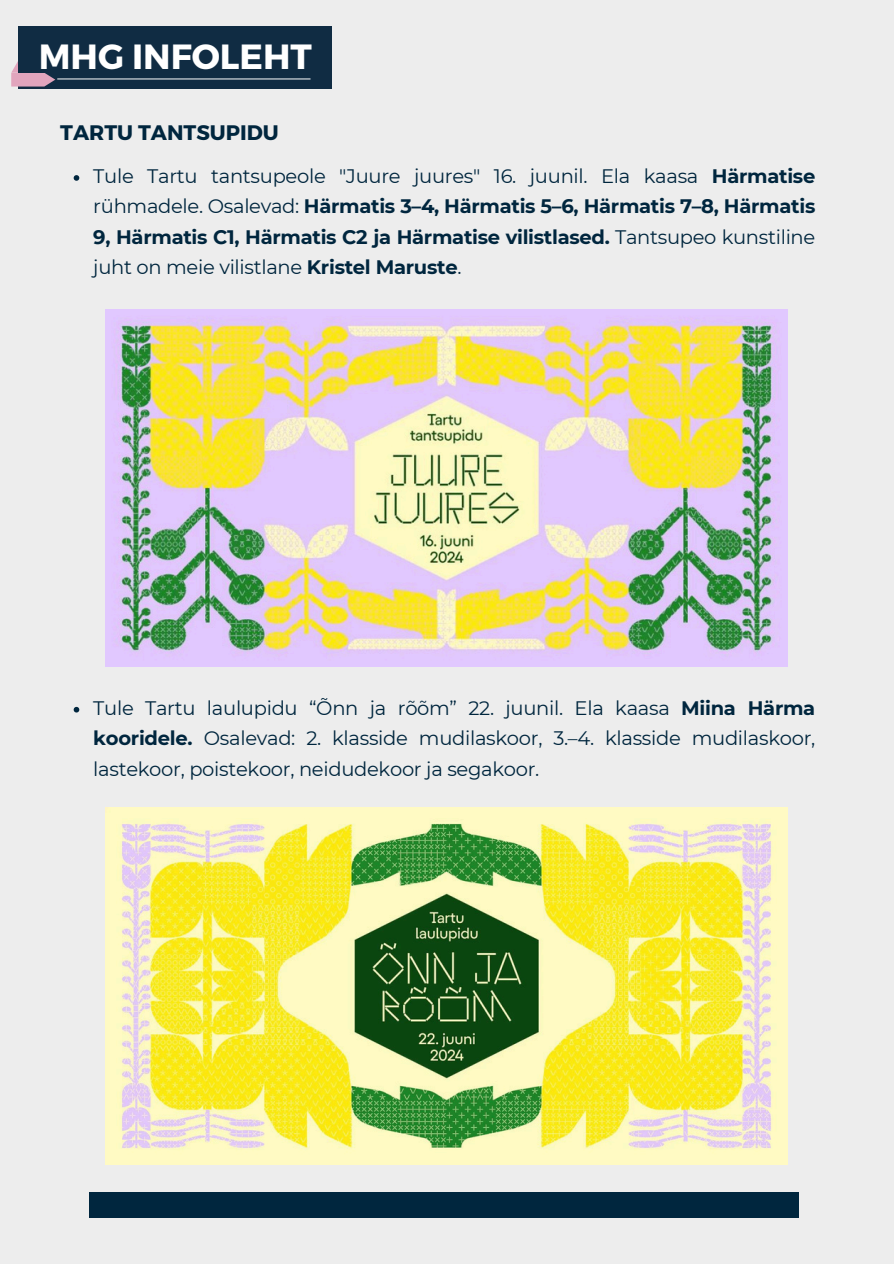
<style>
.page{position:relative;width:894px;height:1264px;background:#fff}
.page>*{position:absolute;margin:0;border:0;box-sizing:border-box;transform-origin:0 0}
.t1{font:700 34.95px "Montserrat";color:#fff}
.t2{font:700 21px "Montserrat";color:#00263e}
.t3{font:700 19.5px/30.3px "Montserrat";letter-spacing:-.015em;color:#00263e;text-align:justify}
.t4{font:19.5px/30.3px "Montserrat";letter-spacing:-.015em;color:#00263e;text-align:justify}
.s1{font-weight:400}
.s2{font-weight:700}
</style>
<div class="page">
<div style="left:0;top:0;width:893px;height:1263px;background:#ededed"></div>
<div style="left:89px;top:1191px;width:709px;height:26px;background:#00263e"></div>
<div style="left:18px;top:27px;width:314px;height:62px;background:#102c43"></div>
<svg style="left:11px;top:61px;width:44px;height:26px"></svg>
<hr style="left:57px;top:78px;width:253px;height:1px;background:#fff">
<img style="left:105px;top:310px;width:682px;height:356px">
<img style="left:105px;top:807px;width:682px;height:357px">
<svg style="left:74px;top:175px;width:5px;height:6px"></svg>
<svg style="left:74px;top:707px;width:5px;height:5px"></svg>
<h1 class="t1" style="left:39px;top:34px;width:274px">MHG INFOLEHT</h1>
<p class="t2" style="left:60px;top:119px;width:220px">TARTU TANTSUPIDU</p>
<p class="t3" style="left:93px;top:161px;width:723px"><span class="s1">Tule Tartu tantsupeole "Juure juures" 16. juunil. Ela kaasa</span> Härmatise <span class="s1">rühmadele. Osalevad:</span> Härmatis 3–4, Härmatis 5–6, Härmatis 7–8, Härmatis 9, Härmatis C1, Härmatis C2 ja Härmatise vilistlased. <span class="s1">Tantsupeo kunstiline juht on meie vilistlane</span> Kristel Maruste<span class="s1">.</span></p>
<p class="t4" style="left:93px;top:692px;width:723px">Tule Tartu laulupidu “Õnn ja rõõm” 22. juunil. Ela kaasa <span class="s2">Miina Härma kooridele.</span> Osalevad: 2. klasside mudilaskoor, 3.–4. klasside mudilaskoor, lastekoor, poistekoor, neidudekoor ja segakoor.</p>
</div>
